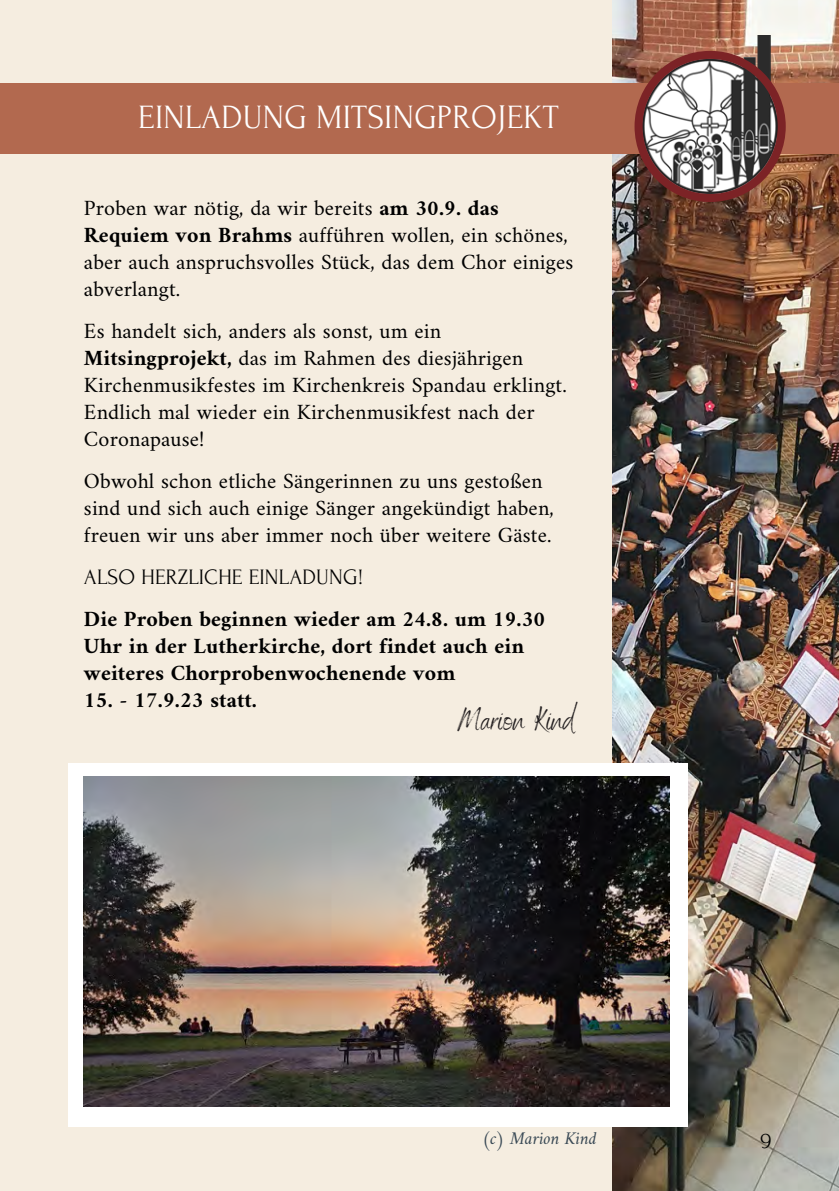
<style>
.page{position:relative;width:839px;height:1191px;background:#fff}
.page>*{position:absolute;margin:0;border:0;box-sizing:border-box;transform-origin:0 0}
.t1{font:34px "Forum";letter-spacing:.005em;color:#fff}
.t2{font:32px "Benedict";letter-spacing:.015em;color:#231f20}
.t3{font:23.4px "Forum";color:#000}
.t4{font:22px/27px "Amiri";letter-spacing:.005em;color:#000}
.t5{font:700 22px/27px "Amiri";letter-spacing:.005em;color:#000}
.t6{font:22px "Forum";letter-spacing:.005em;color:#000}
.t7{font:italic 18px "Amiri";color:#394955}
.s1{font-weight:700}
</style>
<div class="page">
<div style="left:0;top:0;width:838px;height:1191px;background:#f5ede0"></div>
<img style="left:613px;top:0;width:225px;height:1191px">
<div style="left:0;top:84px;width:838px;height:70px;background:#b2694f"></div>
<img style="left:643px;top:36px;width:134px;height:158px">
<div style="left:634px;top:51px;width:151px;height:151px;background:#7c2326;border-radius:50%"></div>
<img style="left:642px;top:59px;width:135px;height:135px;border-radius:50%">
<div style="left:68px;top:763px;width:619px;height:364px;background:#fff"></div>
<img style="left:84px;top:777px;width:585px;height:330px">
<p class="t1" style="left:138px;top:99px;width:422px">EINLADUNG MITSINGPROJEKT</p>
<p class="t4" style="left:84px;top:194px;width:491px">Proben war nötig, da wir bereits <span class="s1">am 30.9. das Requiem von Brahms</span> aufführen wollen, ein schönes, aber auch anspruchsvolles Stück, das dem Chor einiges abverlangt.</p>
<p class="t4" style="left:84px;top:317px;width:484px">Es handelt sich, anders als sonst, um ein <span class="s1">Mitsingprojekt,</span> das im Rahmen des diesjährigen Kirchenmusikfestes im Kirchenkreis Spandau erklingt.<br>Endlich mal wieder ein Kirchenmusikfest nach der Coronapause!</p>
<p class="t4" style="left:84px;top:467px;width:471px">Obwohl schon etliche Sängerinnen zu uns gestoßen sind und sich auch einige Sänger angekündigt haben, freuen wir uns aber immer noch über weitere Gäste.</p>
<p class="t6" style="left:84px;top:565px;width:281px">ALSO HERZLICHE EINLADUNG!</p>
<p class="t5" style="left:84px;top:605px;width:463px">Die Proben beginnen wieder am 24.8. um 19.30<br>Uhr in der Lutherkirche, dort findet auch ein weiteres Chorprobenwochenende vom</p>
<p class="t5" style="left:84px;top:686px;width:174px">15. - 17.9.23 statt.</p>
<p class="t2" style="left:457px;top:699px;width:118px">Marion Kind</p>
<p class="t7" style="left:482px;top:1127px;width:116px">(c) Marion Kind</p>
<p class="t3" style="left:760px;top:1128px;width:13px">9</p>
</div>
